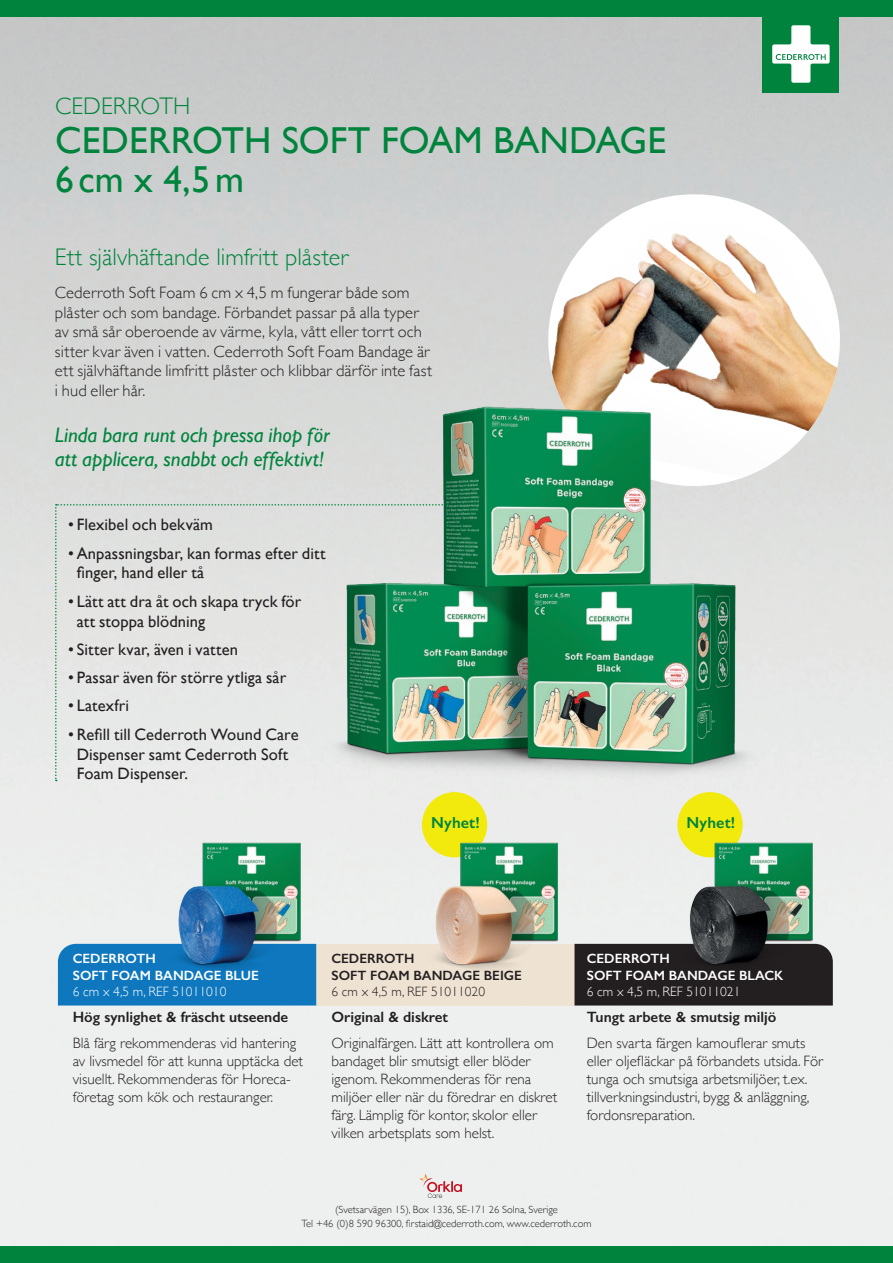
<style>
.page{position:relative;width:893px;height:1263px;background:#fff}
.page>*{position:absolute;margin:0;border:0;box-sizing:border-box;transform-origin:0 0}
.t1{font:37.5px/39px "Gill Sans";color:#00843d}
.t2{font:300 24px "Gill Sans";letter-spacing:.005em;color:#00843d}
.t3{font:italic 21px/24px "Gill Sans";letter-spacing:.005em;color:#00843d}
.t4{font:300 16.5px/19.5px "Gill Sans";letter-spacing:.01em;color:#231f20}
.t5{font:16.5px/19.8px "Gill Sans";letter-spacing:.005em;color:#231f20}
.t6{font:600 16.05px "Gill Sans";letter-spacing:.01em;color:#00843d}
.t7{font:300 15px/18px "Gill Sans";color:#231f20}
.t8{font:600 15px "Gill Sans";color:#231f20}
.t9{font:600 13.5px/16.5px "Gill Sans";color:#fff}
.t10{font:300 13.5px "Gill Sans";color:#fff}
.t11{font:600 13.5px/16.5px "Gill Sans";color:#231f20}
.t12{font:300 13.5px "Gill Sans";color:#231f20}
.t13{font:300 10.5px/14.4px "Gill Sans";color:#231f20;text-align:center}
</style>
<div class="page">
<img style="left:0;top:17px;width:893px;height:1229px">
<div style="left:0;top:0;width:893px;height:17px;background:#00843d"></div>
<div style="left:763px;top:16px;width:76px;height:76px;background:#00843d"></div>
<svg style="left:772px;top:25px;width:58px;height:58px"></svg>
<div style="left:0;top:1246px;width:893px;height:17px;background:#00843d"></div>
<svg style="left:419px;top:1173px;width:43px;height:25px"></svg>
<div style="left:55px;top:504px;width:238px;height:277px;background:#e4e4e4"></div>
<div style="left:316px;top:944px;width:258px;height:61px;background:#eee2d2"></div>
<div style="left:58px;top:944px;width:258px;height:61px;background:#0e77be"></div>
<div style="left:574px;top:944px;width:259px;height:61px;background:#231f20"></div>
<img style="left:151px;top:821px;width:187px;height:168px">
<svg style="left:534px;top:180px;width:320px;height:320px;background:#d2d4d4"></svg>
<img style="left:540px;top:204px;width:307px;height:274px">
<img style="left:293px;top:350px;width:511px;height:500px">
<div style="left:422px;top:792px;width:65px;height:65px;background:#f2ea0c;border-radius:50%"></div>
<div style="left:677px;top:792px;width:66px;height:65px;background:#f2ea0c;border-radius:50%"></div>
<img style="left:409px;top:821px;width:187px;height:168px">
<img style="left:663px;top:821px;width:187px;height:168px">
<h2 class="t2" style="left:55px;top:88px;width:137px">CEDERROTH</h2>
<h1 class="t1" style="left:55px;top:121px;width:613px">CEDERROTH SOFT FOAM BANDAGE<br>6cm x 4,5m</h1>
<h2 class="t2" style="left:55px;top:238px;width:295px">Ett självhäftande limfritt plåster</h2>
<p class="t4" style="left:55px;top:282px;width:379px">Cederroth Soft Foam 6 cm x 4,5 m fungerar både som plåster och som bandage. Förbandet passar på alla typer av små sår oberoende av värme, kyla, vått eller torrt och sitter kvar även i vatten. Cederroth Soft Foam Bandage är ett självhäftande limfritt plåster och klibbar därför inte fast i hud eller hår.</p>
<h3 class="t3" style="left:55px;top:423px;width:276px">Linda bara runt och pressa ihop för att applicera, snabbt och effektivt!</h3>
<p class="t5" style="left:68px;top:515px;width:146px">• Flexibel och bekväm</p>
<p class="t5" style="left:77px;top:543px;width:250px;text-indent:-8px">•Anpassningsbar, kan formas efter ditt finger, hand eller tå</p>
<p class="t5" style="left:77px;top:591px;width:226px;text-indent:-8px">• Lätt att dra åt och skapa tryck för att stoppa blödning</p>
<p class="t5" style="left:68px;top:639px;width:171px">• Sitter kvar, även i vatten</p>
<p class="t5" style="left:68px;top:667px;width:220px">• Passar även för större ytliga sår</p>
<p class="t5" style="left:68px;top:696px;width:62px">• Latexfri</p>
<p class="t5" style="left:77px;top:724px;width:223px;text-indent:-8px">• Refill till Cederroth Wound Care<br>Dispenser samt Cederroth Soft<br>Foam Dispenser.</p>
<p class="t6" style="left:431px;top:813px;width:50px">Nyhet!</p>
<p class="t6" style="left:687px;top:813px;width:50px">Nyhet!</p>
<p class="t9" style="left:73px;top:950px;width:188px">CEDERROTH<br>SOFT FOAM BANDAGE BLUE</p>
<p class="t10" style="left:73px;top:981px;width:155px">6 cm x 4,5 m, REF 51011010</p>
<p class="t8" style="left:73px;top:1007px;width:217px">Hög synlighet &amp; fräscht utseende</p>
<p class="t7" style="left:73px;top:1034px;width:232px">Blå färg rekommenderas vid hantering av livsmedel för att kunna upptäcka det visuellt. Rekommenderas för Horeca&shy;företag som kök och restauranger.</p>
<p class="t11" style="left:331px;top:950px;width:192px">CEDERROTH<br>SOFT FOAM BANDAGE BEIGE</p>
<p class="t12" style="left:331px;top:981px;width:155px">6 cm x 4,5 m, REF 51011020</p>
<p class="t7" style="left:325px;top:963px;width:80px">6 cm x 4,5 m</p>
<p class="t8" style="left:331px;top:1007px;width:118px">Original &amp; diskret</p>
<p class="t7" style="left:331px;top:1034px;width:227px">Originalfärgen. Lätt att kontrollera om bandaget blir smutsigt eller blöder igenom. Rekommenderas för rena miljöer eller när du föredrar en diskret färg. Lämplig för kontor, skolor eller vilken arbetsplats som helst.</p>
<p class="t9" style="left:587px;top:950px;width:198px">CEDERROTH<br>SOFT FOAM BANDAGE BLACK</p>
<p class="t10" style="left:587px;top:981px;width:155px">6 cm x 4,5 m, REF 51011021</p>
<p class="t8" style="left:587px;top:1007px;width:191px">Tungt arbete &amp; smutsig miljö</p>
<p class="t7" style="left:587px;top:1034px;width:238px">Den svarta färgen kamouflerar smuts eller oljefläckar på förbandets utsida. För tunga och smutsiga arbetsmiljöer, t.ex. tillverkningsindustri, bygg &amp; anläggning, fordonsreparation.</p>
<p class="t13" style="left:302px;top:1202px;width:291px">(Svetsarvägen 15), Box 1336, SE-171 26 Solna, Sverige<br>Tel +46 (0)8 590 96300, firstaid@cederroth.com, www.cederroth.com</p>
</div>
